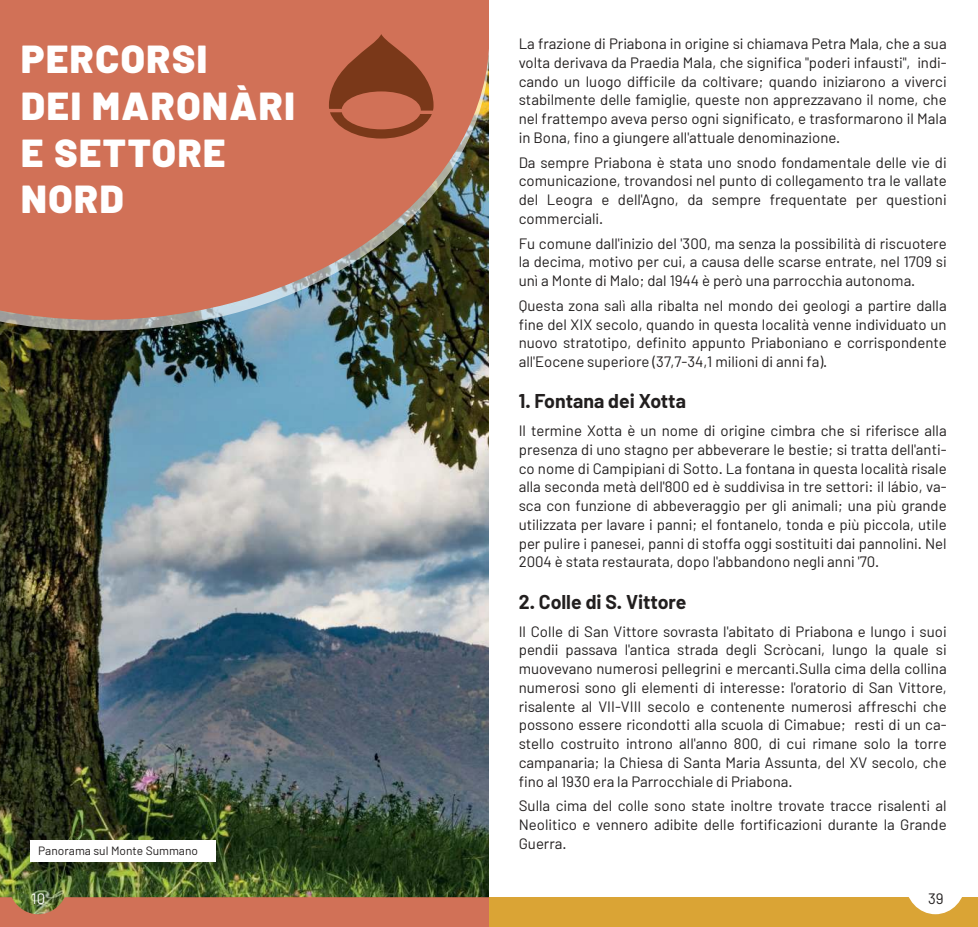
<style>
.page{position:relative;width:978px;height:927px;background:#fff}
.page>*{position:absolute;margin:0;border:0;box-sizing:border-box;transform-origin:0 0}
.t1{font:900 39px/46.8px "Barlow";letter-spacing:.04em;color:#fff}
.t2{font:700 19.5px "Barlow";letter-spacing:-.005em;color:#221f1f}
.t3{font:15px/18.8px "Barlow";color:#221f1f;text-align:justify}
.t4{font:15px "Barlow";color:#fff}
.t5{font:12px "Barlow";color:#221f1f}
.t6{font:7.95px "Barlow";color:#221f1f}
</style>
<div class="page">
<img style="left:0;top:331px;width:489px;height:551px">
<img style="left:0;top:320px;width:489px;height:11px">
<svg style="left:0;top:0;width:489px;height:320px;background:#bd6e57"></svg>
<svg style="left:329px;top:34px;width:105px;height:105px;background:#a9563a"></svg>
<svg style="left:0;top:882px;width:489px;height:45px;background:#a06c46"></svg>
<div style="left:30px;top:840px;width:185px;height:21px;background:#fff"></div>
<div style="left:489px;top:897px;width:489px;height:30px;background:#daa435"></div>
<svg style="left:908px;top:897px;width:54px;height:17px"></svg>
<h1 class="t1" style="left:21px;top:36px;width:275px">PERCORSI<br>DEI MARONÀRI<br>E SETTORE<br>NORD</h1>
<p class="t5" style="left:38px;top:843px;width:161px">Panorama sul Monte Summano</p>
<p class="t6" style="left:35px;top:882px;width:9px">10</p>
<p class="t4" style="left:32px;top:889px;width:15px">10</p>
<p class="t3" style="left:519px;top:34px;width:429px">La frazione di Priabona in origine si chiamava Petra Mala, che a sua volta derivava da Praedia Mala, che significa "poderi infausti", indi&shy;cando un luogo difÏcile da coltivare; quando iniziarono a viverci stabilmente delle famiglie, queste non apprezzavano il nome, che nel frattempo aveva perso ogni significato, e trasformarono il Mala in Bona, fino a giungere all'attuale denominazione.</p>
<p class="t3" style="left:519px;top:152px;width:429px">Da sempre Priabona è stata uno snodo fondamentale delle vie di comunicazione, trovandosi nel punto di collegamento tra le vallate del Leogra e dell'Agno, da sempre frequentate per questioni commerciali.</p>
<p class="t3" style="left:519px;top:233px;width:429px">Fu comune dall'inizio del '300, ma senza la possibilità di riscuotere la decima, motivo per cui, a causa delle scarse entrate, nel 1709 si unì a Monte di Malo; dal 1944 è però una parrocchia autonoma.</p>
<p class="t3" style="left:519px;top:296px;width:429px">Questa zona salì alla ribalta nel mondo dei geologi a partire dalla fine del XIX secolo, quando in questa località venne individuato un nuovo stratotipo, definito appunto Priaboniano e corrispondente all'Eocene superiore (37,7-34,1 milioni di anni fa).</p>
<h2 class="t2" style="left:519px;top:389px;width:169px">1. Fontana dei Xotta</h2>
<p class="t3" style="left:519px;top:421px;width:429px">Il termine Xotta è un nome di origine cimbra che si riferisce alla presenza di uno stagno per abbeverare le bestie; si tratta dell'anti&shy;co nome di Campipiani di Sotto. La fontana in questa località risale alla seconda metà dell'800 ed è suddivisa in tre settori: il lábio, va&shy;sca con funzione di abbeveraggio per gli animali; una più grande utilizzata per lavare i panni; el fontanelo, tonda e più piccola, utile per pulire i panesei, panni di stoffa oggi sostituiti dai pannolini. Nel 2004 è stata restaurata, dopo l'abbandono negli anni '70.</p>
<h2 class="t2" style="left:519px;top:590px;width:169px">2. Colle di S. Vittore</h2>
<p class="t3" style="left:519px;top:621px;width:429px">Il Colle di San Vittore sovrasta l'abitato di Priabona e lungo i suoi pendii passava l'antica strada degli Scròcani, lungo la quale si muovevano numerosi pellegrini e mercanti.Sulla cima della collina numerosi sono gli elementi di interesse: l'oratorio di San Vittore, risalente al VII-VIII secolo e contenente numerosi affreschi che possono essere ricondotti alla scuola di Cimabue; resti di un ca&shy;stello costruito introno all'anno 800, di cui rimane solo la torre campanaria; la Chiesa di Santa Maria Assunta, del XV secolo, che fino al 1930 era la Parrocchiale di Priabona.</p>
<p class="t3" style="left:519px;top:796px;width:429px">Sulla cima del colle sono state inoltre trovate tracce risalenti al Neolitico e vennero adibite delle fortificazioni durante la Grande Guerra.</p>
<p class="t3" style="left:928px;top:889px;width:17px">39</p>
</div>
